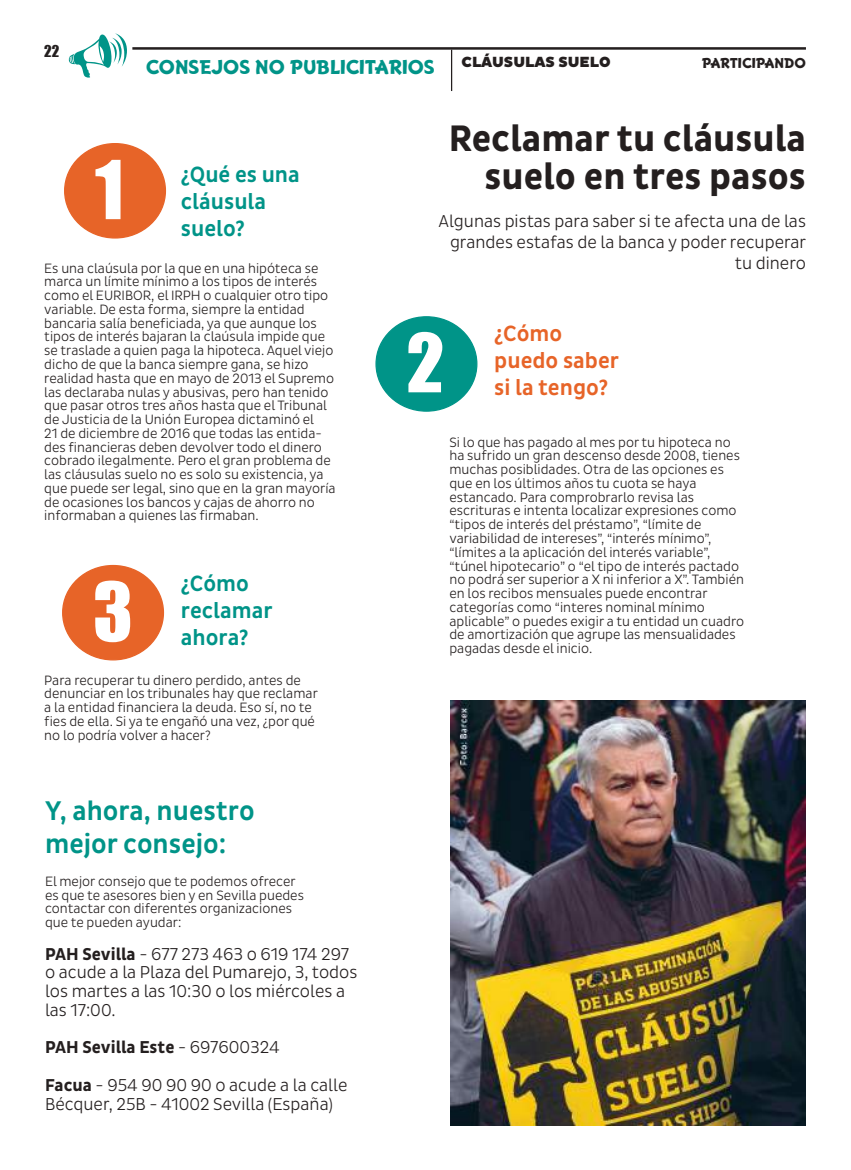
<style>
.page{position:relative;width:851px;height:1170px;background:#fff}
.page>*{position:absolute;margin:0;border:0;box-sizing:border-box;transform-origin:0 0}
.t1{font:75px "Impact";color:#fff}
.t2{font:700 37.5px/37.5px "Pluto Sans Cond";color:#241f1f;text-align:right}
.t3{font:500 27.5px/33px "Pluto Sans Cond";color:#009488}
.t4{font:500 22.5px/27px "Pluto Sans Cond";color:#009488}
.t5{font:500 22.5px/27px "Pluto Sans Cond";color:#e76428}
.t6{font:300 17.5px/18.8px "Pluto Sans Cond";color:#241f1f}
.t7{font:17.5px "Adventuring";color:#009488}
.t8{font:900 15px "Pluto Sans";color:#241f1f}
.t9{font:15px "Impact";color:#241f1f}
.t10{font:300 13.75px/13.8px "Pluto Sans Cond";color:#241f1f}
.t11{font:12.5px "Adventuring";color:#241f1f}
.s1{font-weight:700}
</style>
<div class="page">
<img style="left:450px;top:700px;width:355px;height:424px">
<hr style="left:132px;top:47px;width:673px;height:3px;background:#241f1f">
<hr style="left:451px;top:50px;width:1px;height:41px;background:#241f1f">
<div style="left:65px;top:144px;width:100px;height:94px;background:#e76428;border-radius:50%"></div>
<div style="left:376px;top:317px;width:101px;height:94px;background:#009488;border-radius:50%"></div>
<div style="left:63px;top:565px;width:100px;height:94px;background:#e76428;border-radius:50%"></div>
<p class="t9" style="left:44px;top:39px;width:17px">22</p>
<p class="t8" style="left:461px;top:53px;width:150px">CLÁUSULAS SUELO</p>
<p class="t7" style="left:146px;top:55px;width:290px">CONSEJOS NO PUBLICITARIOS</p>
<p class="t11" style="left:701px;top:55px;width:106px">PARTICIPANDO</p>
<h1 class="t1" style="left:95px;top:131px;width:30px">1</h1>
<h3 class="t4" style="left:181px;top:161px;width:120px">¿Qué es una cláusula suelo?</h3>
<p class="t10" style="left:44px;top:261px;width:293px">Es una claúsula por la que en una hipóteca se marca un límite mínimo a los tipos de interés como el EURIBOR, el IRPH o cualquier otro tipo variable. De esta forma, siempre la entidad bancaria salía beneficiada, ya que aunque los tipos de interés bajaran la claúsula impide que se traslade a quien paga la hipoteca. Aquel viejo dicho de que la banca siempre gana, se hizo realidad hasta que en mayo de 2013 el Supremo las declaraba nulas y abusivas, pero han tenido que pasar otros tres años hasta que el Tribunal de Justicia de la Unión Europea dictaminó el<br>21 de diciembre de 2016 que todas las entida&shy;des financieras deben devolver todo el dinero cobrado ilegalmente. Pero el gran problema de las cláusulas suelo no es solo su existencia, ya que puede ser legal, sino que en la gran mayoría de ocasiones los bancos y cajas de ahorro no informaban a quienes las firmaban.</p>
<h1 class="t1" style="left:93px;top:553px;width:41px">3</h1>
<h3 class="t4" style="left:181px;top:570px;width:93px">¿Cómo reclamar ahora?</h3>
<p class="t10" style="left:44px;top:673px;width:275px">Para recuperar tu dinero perdido, antes de denunciar en los tribunales hay que reclamar a la entidad financiera la deuda. Eso sí, no te fies de ella. Si ya te engañó una vez, ¿por qué no lo podría volver a hacer?</p>
<h3 class="t3" style="left:45px;top:794px;width:211px">Y, ahora, nuestro mejor consejo:</h3>
<p class="t10" style="left:45px;top:874px;width:260px">El mejor consejo que te podemos ofrecer es que te asesores bien y en Sevilla puedes contactar con diferentes organizaciones que te pueden ayudar:</p>
<p class="t6" style="left:45px;top:944px;width:314px"><span class="s1">PAH Sevilla</span> - 677 273 463 o 619 174 297 o acude a la Plaza del Pumarejo, 3, todos los martes a las 10:30 o los miércoles a las 17:00.</p>
<p class="t6" style="left:45px;top:1028px;width:304px;line-height:37.5px"><span class="s1">PAH Sevilla Este</span> - 697600324<br><span class="s1">Facua</span> - 954 90 90 90 o acude a la calle</p>
<p class="t6" style="left:45px;top:1094px;width:289px">Bécquer, 25B - 41002 Sevilla (España)</p>
<h2 class="t2" style="left:448px;top:121px;width:358px">Reclamar tu cláusula suelo en tres pasos</h2>
<p class="t6" style="left:438px;top:211px;width:369px;line-height:21px;text-align:right">Algunas pistas para saber si te afecta una de las grandes estafas de la banca y poder recuperar tu dinero</p>
<h1 class="t1" style="left:406px;top:304px;width:39px">2</h1>
<h3 class="t5" style="left:494px;top:320px;width:126px">¿Cómo puedo saber si la tengo?</h3>
<p class="t10" style="left:449px;top:435px;width:296px">Si lo que has pagado al mes por tu hipoteca no ha sufrido un gran descenso desde 2008, tienes muchas posiblidades. Otra de las opciones es que en los últimos años tu cuota se haya estancado. Para comprobrarlo revisa las escrituras e intenta localizar expresiones como “tipos de interés del préstamo”, “límite de variabilidad de intereses”, “interés mínimo”, “límites a la aplicación del interés variable”, “túnel hipotecario” o “el tipo de interés pactado no podrá ser superior a X ni inferior a X”. También en los recibos mensuales puede encontrar categorías como “interes nominal mínimo aplicable” o puedes exigir a tu entidad un cuadro de amortización que agrupe las mensualidades pagadas desde el inicio.</p>
</div>
